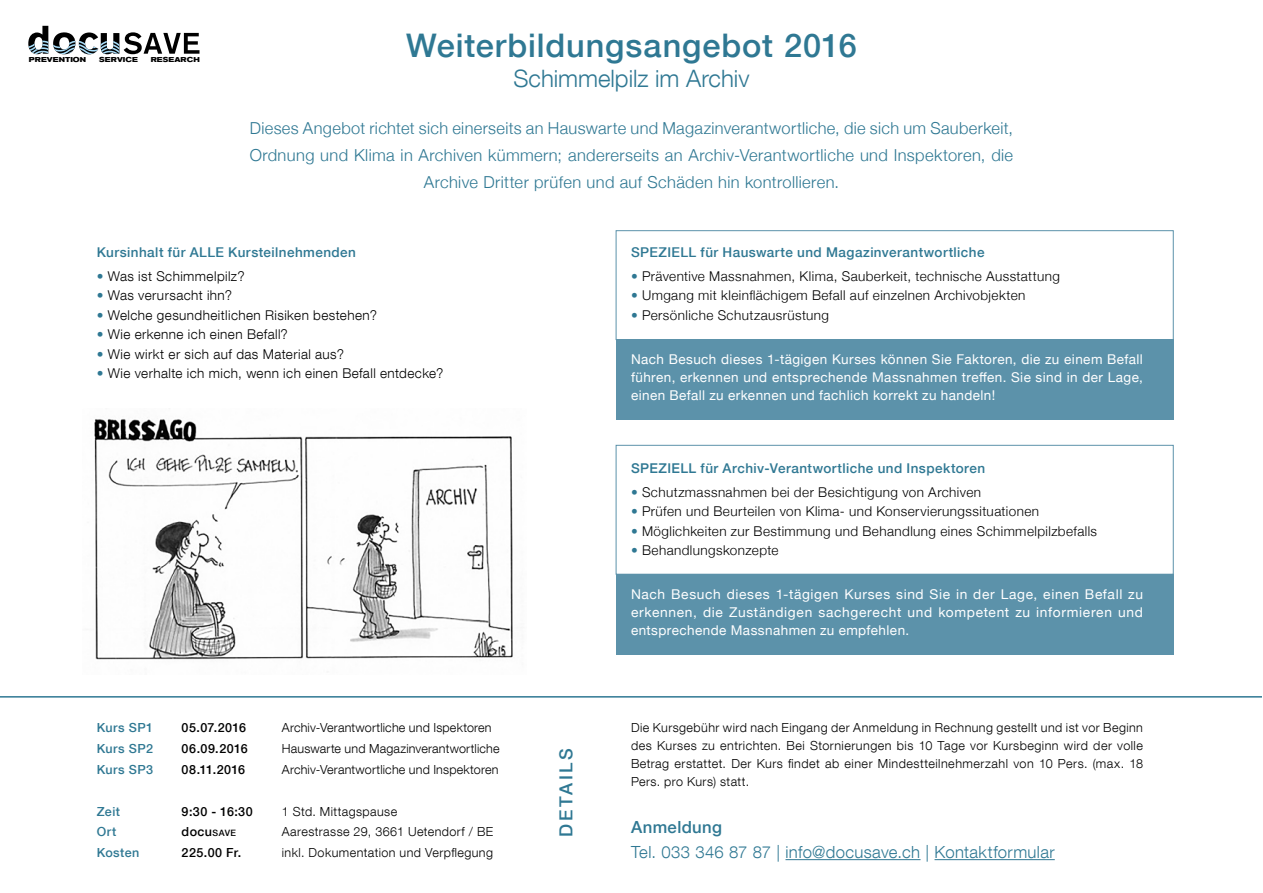
<style>
.page{position:relative;width:1263px;height:893px;background:#fff}
.page>*{position:absolute;margin:0;border:0;box-sizing:border-box;transform-origin:0 0}
.t1{font:500 32.55px "Helvetica Neue LT Com";letter-spacing:.025em;color:#2f7893}
.t2{font:300 24px "Helvetica Neue LT Com";letter-spacing:-.005em;color:#2f7893}
.t3{font:500 18px "Helvetica Neue LT Com";letter-spacing:.155em;color:#2f7893}
.t4{font:300 16.65px "Helvetica Neue LT Com";letter-spacing:.02em;color:#2f7893}
.t5{font:500 16.65px "Helvetica Neue LT Com";letter-spacing:.025em;color:#2f7893}
.t6{font:300 16.5px/27px "Helvetica Neue";letter-spacing:.02em;color:#2f7893;text-align:center}
.t7{font:13.5px/18px "Helvetica Neue";letter-spacing:.03em;color:#fff;text-align:justify}
.t8{font:300 13.5px "Helvetica Neue";letter-spacing:.03em;color:#000}
.t9{font:300 13.5px "Helvetica Neue LT Com";letter-spacing:.03em;color:#000}
.t10{font:500 13.5px "Helvetica Neue LT Com";letter-spacing:.03em;color:#2f7893}
.t11{font:500 13.5px "Helvetica Neue";letter-spacing:.03em;color:#2f7893}
.t12{font:300 12.6px/18.1px "Helvetica Neue LT Com";letter-spacing:.025em;color:#000;text-align:justify}
.t13{font:500 12.6px "Helvetica Neue LT Com";letter-spacing:.035em;color:#000}
.t14{font:500 12.6px "Helvetica Neue LT Com";letter-spacing:.035em;color:#2f7893}
.t15{font:700 expanded 7.05px "Akzidenz Grotesk BQ";letter-spacing:.02em;color:#000}
.s1{color:#2f7893}
.s2{font-size:8.7px}
</style>
<div class="page">
<hr style="left:785px;top:859px;width:135px;height:1px;background:#2f7893">
<hr style="left:934px;top:859px;width:121px;height:1px;background:#2f7893">
<div style="left:616px;top:339px;width:557px;height:80px;background:#5c92aa"></div>
<div style="left:616px;top:575px;width:557px;height:80px;background:#5c92aa"></div>
<div style="left:616px;top:230px;width:557px;height:110px;border:1px solid #5c92aa"></div>
<div style="left:616px;top:445px;width:557px;height:130px;border:1px solid #5c92aa"></div>
<hr style="left:0;top:696px;width:1262px;height:2px;background:#2f7893">
<svg style="left:28px;top:26px;width:171px;height:28px"></svg>
<img style="left:94px;top:419px;width:419px;height:241px">
<p class="t15" style="left:29px;top:55px;width:59px">PREVENTION</p>
<p class="t15" style="left:99px;top:55px;width:40px">SERVICE</p>
<p class="t15" style="left:151px;top:55px;width:51px">RESEARCH</p>
<h1 class="t1" style="left:406px;top:33px;width:452px">Weiterbildungsangebot 2016</h1>
<h2 class="t2" style="left:513px;top:70px;width:237px">Schimmelpilz im Archiv</h2>
<p class="t6" style="left:250px;top:114px;width:765px">Dieses Angebot richtet sich einerseits an Hauswarte und Magazinverantwortliche, die sich um Sauberkeit,<br>Ordnung und Klima in Archiven kümmern; andererseits an Archiv-Verantwortliche und Inspektoren, die<br>Archive Dritter prüfen und auf Schäden hin kontrollieren.</p>
<p class="t10" style="left:97px;top:247px;width:261px">Kursinhalt für ALLE Kursteilnehmenden</p>
<p class="t9" style="left:97px;top:271px;width:150px"><span class="s1">•</span> Was ist Schimmelpilz?</p>
<p class="t9" style="left:97px;top:290px;width:137px"><span class="s1">•</span> Was verursacht ihn?</p>
<p class="t9" style="left:97px;top:310px;width:282px"><span class="s1">•</span> Welche gesundheitlichen Risiken bestehen?</p>
<p class="t9" style="left:97px;top:329px;width:193px"><span class="s1">•</span> Wie erkenne ich einen Befall?</p>
<p class="t9" style="left:97px;top:349px;width:249px"><span class="s1">•</span> Wie wirkt er sich auf das Material aus?</p>
<p class="t9" style="left:97px;top:368px;width:348px"><span class="s1">•</span> Wie verhalte ich mich, wenn ich einen Befall entdecke?</p>
<p class="t14" style="left:97px;top:723px;width:58px">Kurs SP1</p>
<p class="t13" style="left:182px;top:723px;width:66px">05.07.2016</p>
<p class="t12" style="left:282px;top:720px;width:211px">Archiv-Verantwortliche und Ispektoren</p>
<p class="t14" style="left:97px;top:744px;width:58px">Kurs SP2</p>
<p class="t13" style="left:182px;top:744px;width:68px">06.09.2016</p>
<p class="t12" style="left:282px;top:741px;width:219px">Hauswarte und Magazinverantwortliche</p>
<p class="t14" style="left:97px;top:765px;width:58px">Kurs SP3</p>
<p class="t13" style="left:182px;top:765px;width:65px">08.11.2016</p>
<p class="t12" style="left:282px;top:762px;width:218px">Archiv-Verantwortliche und Inspektoren</p>
<p class="t14" style="left:97px;top:806px;width:25px">Zeit</p>
<p class="t13" style="left:182px;top:806px;width:73px">9:30 - 16:30</p>
<p class="t12" style="left:282px;top:804px;width:117px">1 Std. Mittagspause</p>
<p class="t14" style="left:97px;top:827px;width:21px">Ort</p>
<p class="t13" style="left:182px;top:827px;width:56px">docu<span class="s2">SAVE</span></p>
<p class="t12" style="left:282px;top:825px;width:213px">Aarestrasse 29, 3661 Uetendorf / BE</p>
<p class="t14" style="left:97px;top:848px;width:44px">Kosten</p>
<p class="t13" style="left:182px;top:848px;width:61px">225.00 Fr.</p>
<p class="t12" style="left:282px;top:845px;width:213px">inkl. Dokumentation und Verpflegung</p>
<h3 class="t3" style="left:560px;top:837px;width:91px;rotate:-90deg">DETAILS</h3>
<p class="t10" style="left:631px;top:247px;width:355px">SPEZIELL für Hauswarte und Magazinverantwortliche</p>
<p class="t8" style="left:631px;top:268px;width:430px"><span class="s1">•</span> Präventive Massnahmen, Klima, Sauberkeit, technische Ausstattung</p>
<p class="t8" style="left:631px;top:287px;width:396px"><span class="s1">•</span> Umgang mit kleinflächigem Befall auf einzelnen Archivobjekten</p>
<p class="t8" style="left:631px;top:307px;width:200px"><span class="s1">•</span> Persönliche Schutzausrüstung</p>
<p class="t7" style="left:631px;top:350px;width:513px">Nach Besuch dieses 1-tägigen Kurses können Sie Faktoren, die zu einem Befall führen, erkennen und entsprechende Massnahmen treffen. Sie sind in der Lage, einen Befall zu erkennen und fachlich korrekt zu handeln!</p>
<p class="t11" style="left:631px;top:460px;width:356px">SPEZIELL für Archiv-Verantwortliche und Inspektoren</p>
<p class="t8" style="left:631px;top:484px;width:352px"><span class="s1">•</span> Schutzmassnahmen bei der Besichtigung von Archiven</p>
<p class="t8" style="left:631px;top:503px;width:410px"><span class="s1">•</span> Prüfen und Beurteilen von Klima- und Konservierungssituationen</p>
<p class="t8" style="left:631px;top:523px;width:468px"><span class="s1">•</span> Möglichkeiten zur Bestimmung und Behandlung eines Schimmelpilzbefalls</p>
<p class="t8" style="left:631px;top:542px;width:149px"><span class="s1">•</span> Behandlungskonzepte</p>
<p class="t7" style="left:631px;top:585px;width:513px">Nach Besuch dieses 1-tägigen Kurses sind Sie in der Lage, einen Befall zu erkennen, die Zuständigen sachgerecht und kompetent zu informieren und entsprechende Massnahmen zu empfehlen.</p>
<p class="t12" style="left:631px;top:720px;width:513px">Die Kursgebühr wird nach Eingang der Anmeldung in Rechnung gestellt und ist vor Beginn des Kurses zu entrichten. Bei Stornierungen bis 10 Tage vor Kursbeginn wird der volle Betrag erstattet. Der Kurs findet ab einer Mindestteilnehmerzahl von 10 Pers. (max. 18<br>Pers. pro Kurs) statt.</p>
<h3 class="t5" style="left:631px;top:821px;width:93px">Anmeldung</h3>
<h3 class="t4" style="left:631px;top:846px;width:425px">Tel. 033 346 87 87 | info@docusave.ch | Kontaktformular</h3>
</div>
